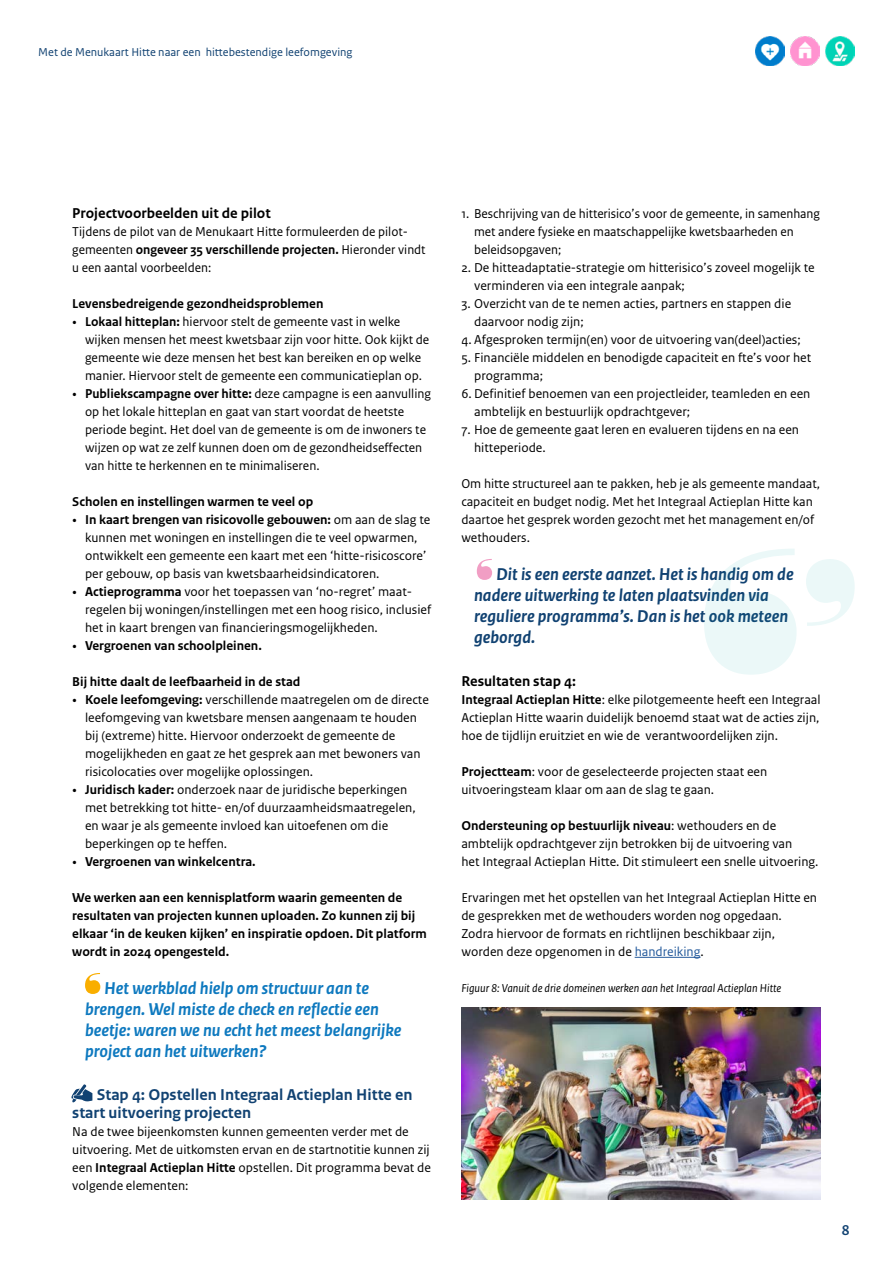
<style>
.page{position:relative;width:893px;height:1263px;background:#fff}
.page>*{position:absolute;margin:0;border:0;box-sizing:border-box;transform-origin:0 0}
.P_quote{font:italic 700 18px/21px "Rijksoverheid Sans Text";color:#0e79bf}
.P_quote-2{font:italic 700 18px/21px "Rijksoverheid Sans Text";color:#114272}
.P_Tussenkop_Sans{font:700 16.5px/18px "Rijksoverheid Sans Text";color:#114272}
.H4_Alineakop_Sans{font:700 15px "Rijksoverheid Sans Text";color:#000}
.t1{font:700 15px "Rijksoverheid Sans Heading";color:#114272}
.P_Broodtekst_Sans{font:13.5px/18px "Rijksoverheid Sans Text";color:#000}
.P_Broodtekst_Sans-2{font:700 13.5px/18px "Rijksoverheid Sans Text";color:#000}
.P_Fotobijschrift{font:italic 12px "Rijksoverheid Sans Text";color:#000}
.t2{font:12px "Rijksoverheid Sans Text Regular 2";color:#114272}
.s1{font-weight:700}
.s2{font-family:"Rijksoverheid Serif"}
.s3{font-family:"Rijksoverheid Serif";font-weight:400}
.s4{color:#245a9c}
</style>
<div class="page">
<img style="left:825px;top:36px;width:30px;height:30px">
<img style="left:790px;top:36px;width:30px;height:30px">
<img style="left:755px;top:36px;width:30px;height:30px">
<svg style="left:85px;top:973px;width:15px;height:21px"></svg>
<hr style="left:635px;top:957px;width:65px;height:1px;background:#245a9c">
<svg style="left:477px;top:559px;width:15px;height:21px"></svg>
<svg style="left:71px;top:1084px;width:21px;height:19px"></svg>
<svg style="left:806px;top:559px;width:49px;height:67px"></svg>
<svg style="left:704px;top:549px;width:93px;height:126px"></svg>
<img style="left:461px;top:1008px;width:360px;height:191px">
<p class="t2" style="left:38px;top:45px;width:316px">Met de Menukaart Hitte naar een hittebestendige leefomgeving</p>
<h4 class="H4_Alineakop_Sans" style="left:72px;top:204px;width:200px">Projectvoorbeelden uit de pilot</h4>
<p class="P_Broodtekst_Sans" style="left:72px;top:223px;width:355px">Tijdens de pilot van de Menukaart Hitte formuleerden de pilot&shy;gemeenten <span class="s1">ongeveer 35 verschillende projecten.</span> Hieronder vindt u een aantal voorbeelden:</p>
<p class="P_Broodtekst_Sans-2" style="left:72px;top:295px;width:253px">Levensbedreigende gezondheidsproblemen</p>
<p class="P_Broodtekst_Sans" style="left:85px;top:313px;width:346px;text-indent:-13px"><span class="s2">•</span> <span class="s1">Lokaal hitteplan:</span> hiervoor stelt de gemeente vast in welke wijken mensen het meest kwetsbaar zijn voor hitte. Ook kijkt de gemeente wie deze mensen het best kan bereiken en op welke manier. Hiervoor stelt de gemeente een communicatieplan op.</p>
<p class="P_Broodtekst_Sans" style="left:85px;top:385px;width:348px;text-indent:-13px"><span class="s2">•</span> <span class="s1">Publiekscampagne over hitte:</span> deze campagne is een aanvulling op het lokale hitteplan en gaat van start voordat de heetste periode begint. Het doel van de gemeente is om de inwoners te wijzen op wat ze zelf kunnen doen om de gezondheidseffecten van hitte te herkennen en te minimaliseren.</p>
<p class="P_Broodtekst_Sans-2" style="left:72px;top:493px;width:242px">Scholen en instellingen warmen te veel op</p>
<p class="P_Broodtekst_Sans" style="left:85px;top:511px;width:347px;text-indent:-13px"><span class="s2">•</span> <span class="s1">In kaart brengen van risicovolle gebouwen:</span> om aan de slag te kunnen met woningen en instellingen die te veel opwarmen, ontwikkelt een gemeente een kaart met een ‘hitte-risicoscore’ per gebouw, op basis van kwetsbaarheidsindicatoren.</p>
<p class="P_Broodtekst_Sans" style="left:85px;top:583px;width:348px;text-indent:-13px"><span class="s2">•</span> <span class="s1">Actieprogramma</span> voor het toepassen van ‘no-regret’ maat&shy;regelen bij woningen/instellingen met een hoog risico, inclusief het in kaart brengen van financieringsmogelijkheden.</p>
<p class="P_Broodtekst_Sans-2" style="left:72px;top:637px;width:191px"><span class="s3">•</span> Vergroenen van schoolpleinen.</p>
<p class="P_Broodtekst_Sans-2" style="left:72px;top:673px;width:230px">Bij hitte daalt de leefbaarheid in de stad</p>
<p class="P_Broodtekst_Sans" style="left:85px;top:691px;width:345px;text-indent:-13px"><span class="s2">•</span> <span class="s1">Koele leefomgeving:</span> verschillende maatregelen om de directe leefomgeving van kwetsbare mensen aangenaam te houden bij (extreme) hitte. Hiervoor onderzoekt de gemeente de mogelijkheden en gaat ze het gesprek aan met bewoners van risicolocaties over mogelijke oplossingen.</p>
<p class="P_Broodtekst_Sans" style="left:85px;top:781px;width:332px;text-indent:-13px"><span class="s2">•</span> <span class="s1">Juridisch kader:</span> onderzoek naar de juridische beperkingen met betrekking tot hitte- en/of duurzaamheidsmaatregelen, en waar je als gemeente invloed kan uitoefenen om die beperkingen op te heffen.</p>
<p class="P_Broodtekst_Sans-2" style="left:72px;top:853px;width:185px"><span class="s3">•</span> Vergroenen van winkelcentra.</p>
<p class="P_Broodtekst_Sans-2" style="left:72px;top:889px;width:356px">We werken aan een kennisplatform waarin gemeenten de resultaten van projecten kunnen uploaden. Zo kunnen zij bij elkaar ‘in de keuken kijken’ en inspiratie opdoen. Dit platform wordt in 2024 opengesteld.</p>
<p class="P_quote" style="left:85px;top:978px;width:318px;text-indent:20px">Het werkblad hielp om structuur aan te brengen. Wel miste de check en reflectie een beetje: waren we nu echt het meest belangrijke project aan het uitwerken?</p>
<p class="P_Tussenkop_Sans" style="left:72px;top:1086px;width:342px;text-indent:24px">Stap 4: Opstellen Integraal Actieplan Hitte en start uitvoering projecten</p>
<p class="P_Broodtekst_Sans" style="left:72px;top:1123px;width:360px">Na de twee bijeenkomsten kunnen gemeenten verder met de uitvoering. Met de uitkomsten ervan en de startnotitie kunnen zij een <span class="s1">Integraal Actieplan Hitte</span> opstellen. Dit programma bevat de volgende elementen:</p>
<p class="P_Broodtekst_Sans" style="left:474px;top:205px;width:347px;text-indent:-13px">1. Beschrijving van de hitterisico’s voor de gemeente, in samenhang met andere fysieke en maatschappelijke kwetsbaarheden en beleidsopgaven;</p>
<p class="P_Broodtekst_Sans" style="left:474px;top:259px;width:342px;text-indent:-13px">2. De hitteadaptatie-strategie om hitterisico’s zoveel mogelijk te verminderen via een integrale aanpak;</p>
<p class="P_Broodtekst_Sans" style="left:474px;top:295px;width:319px;text-indent:-13px">3. Overzicht van de te nemen acties, partners en stappen die daarvoor nodig zijn;</p>
<p class="P_Broodtekst_Sans" style="left:461px;top:331px;width:341px">4. Afgesproken termijn(en) voor de uitvoering van(deel)acties;</p>
<p class="P_Broodtekst_Sans" style="left:474px;top:349px;width:339px;text-indent:-13px">5. Financiële middelen en benodigde capaciteit en fte’s voor het programma;</p>
<p class="P_Broodtekst_Sans" style="left:474px;top:385px;width:338px;text-indent:-13px">6. Definitief benoemen van een projectleider, teamleden en een ambtelijk en bestuurlijk opdrachtgever;</p>
<p class="P_Broodtekst_Sans" style="left:474px;top:421px;width:326px;text-indent:-13px">7. Hoe de gemeente gaat leren en evalueren tijdens en na een hitteperiode.</p>
<p class="P_Broodtekst_Sans" style="left:461px;top:475px;width:360px">Om hitte structureel aan te pakken, heb je als gemeente mandaat, capaciteit en budget nodig. Met het Integraal Actieplan Hitte kan daartoe het gesprek worden gezocht met het management en/of wethouders.</p>
<p class="P_quote-2" style="left:474px;top:564px;width:321px;text-indent:22px">Dit is een eerste aanzet. Het is handig om de nadere uitwerking te laten plaatsvinden via reguliere programma’s. Dan is het ook meteen geborgd.</p>
<h4 class="H4_Alineakop_Sans" style="left:461px;top:672px;width:116px">Resultaten stap 4:</h4>
<p class="P_Broodtekst_Sans" style="left:461px;top:691px;width:361px;text-align:justify"><span class="s1">Integraal Actieplan Hitte</span>: elke pilotgemeente heeft een Integraal Actieplan Hitte waarin duidelijk benoemd staat wat de acties zijn, hoe de tijdlijn eruitziet en wie de verantwoordelijken zijn.</p>
<p class="P_Broodtekst_Sans" style="left:461px;top:763px;width:307px"><span class="s1">Projectteam</span>: voor de geselecteerde projecten staat een uitvoeringsteam klaar om aan de slag te gaan.</p>
<p class="P_Broodtekst_Sans" style="left:461px;top:817px;width:359px"><span class="s1">Ondersteuning op bestuurlijk niveau</span>: wethouders en de ambtelijk opdrachtgever zijn betrokken bij de uitvoering van<br>het Integraal Actieplan Hitte. Dit stimuleert een snelle uitvoering.</p>
<p class="P_Broodtekst_Sans" style="left:461px;top:889px;width:357px">Ervaringen met het opstellen van het Integraal Actieplan Hitte en de gesprekken met de wethouders worden nog opgedaan.<br>Zodra hiervoor de formats en richtlijnen beschikbaar zijn, worden deze opgenomen in de <span class="s4">handreiking</span>.</p>
<p class="P_Fotobijschrift" style="left:461px;top:981px;width:321px">Figuur 8: Vanuit de drie domeinen werken aan het Integraal Actieplan Hitte</p>
<p class="t1" style="left:842px;top:1221px;width:9px">8</p>
</div>
